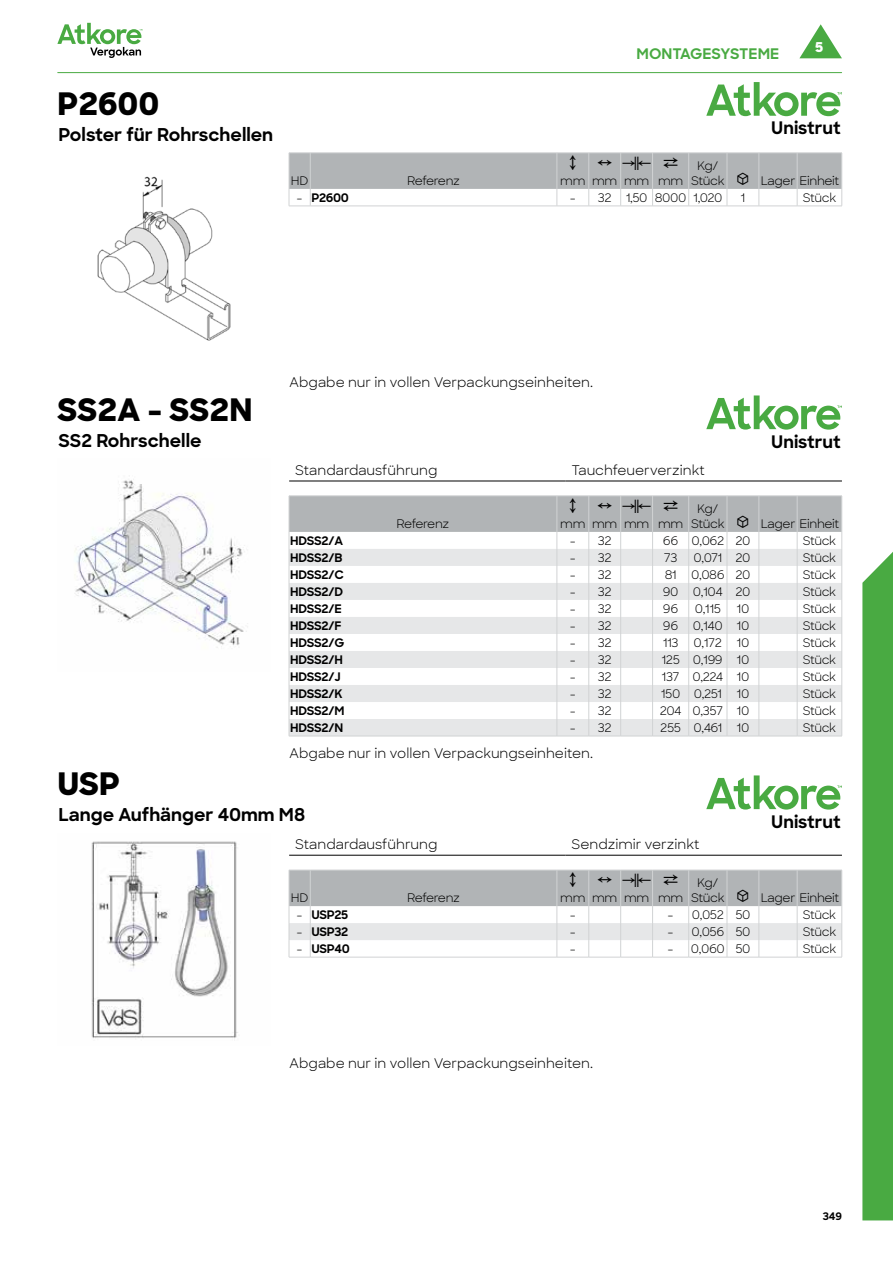
<style>
.page{position:relative;width:893px;height:1263px;background:#fff}
.page>*{position:absolute;margin:0;border:0;box-sizing:border-box;transform-origin:0 0}
.t1{font:800 31.5px "Sharp Sans";color:#000}
.t2{font:700 18px "Sharp Sans";color:#000}
.t3{font:700 17.25px "Sharp Sans";color:#000}
.t4{font:700 14.85px "Sharp Sans";color:#49aa42}
.t5{font:800 13.8px "Sharp Sans";color:#fff}
.t6{font:13.5px "Sharp Sans";color:#000}
.t7{font:12px/14.4px "Sharp Sans";letter-spacing:-.035em;color:#000}
.t8{font:700 12px "Sharp Sans";letter-spacing:-.03em;color:#000}
.t9{font:700 10.65px "Sharp Sans";color:#000}
.s1{font-weight:400}
</style>
<div class="page">
<hr style="left:58px;top:72px;width:784px;height:1px;background:#49aa42">
<svg style="left:57px;top:23px;width:85px;height:35px"></svg>
<div style="left:862px;top:552px;width:31px;height:668px;background:#49aa42"></div>
<svg style="left:799px;top:24px;width:43px;height:34px"></svg>
<img style="left:97px;top:176px;width:134px;height:165px">
<img style="left:74px;top:479px;width:174px;height:169px">
<hr style="left:289px;top:481px;width:277px;height:1px;background:#000">
<hr style="left:566px;top:481px;width:276px;height:1px;background:#000">
<hr style="left:289px;top:736px;width:268px;height:1px;background:#d1d3d4">
<hr style="left:557px;top:736px;width:32px;height:1px;background:#d1d3d4">
<hr style="left:589px;top:736px;width:32px;height:1px;background:#d1d3d4">
<hr style="left:621px;top:736px;width:32px;height:1px;background:#d1d3d4">
<hr style="left:653px;top:736px;width:36px;height:1px;background:#d1d3d4">
<hr style="left:689px;top:736px;width:38px;height:1px;background:#d1d3d4">
<hr style="left:727px;top:736px;width:32px;height:1px;background:#d1d3d4">
<hr style="left:759px;top:736px;width:38px;height:1px;background:#d1d3d4">
<hr style="left:797px;top:736px;width:45px;height:1px;background:#d1d3d4">
<img style="left:91px;top:841px;width:147px;height:198px">
<hr style="left:289px;top:855px;width:277px;height:1px;background:#000">
<hr style="left:566px;top:855px;width:276px;height:1px;background:#000">
<svg style="left:706px;top:82px;width:136px;height:34px"></svg>
<svg style="left:706px;top:395px;width:136px;height:35px"></svg>
<svg style="left:706px;top:775px;width:136px;height:34px"></svg>
<svg style="left:289px;top:153px;width:553px;height:54px"></svg>
<svg style="left:289px;top:496px;width:553px;height:240px"></svg>
<svg style="left:289px;top:870px;width:553px;height:88px"></svg>
<h1 class="t1" style="left:57px;top:80px;width:104px">P2600</h1>
<h2 class="t2" style="left:58px;top:121px;width:216px">Polster für Rohrschellen</h2>
<p class="t4" style="left:637px;top:42px;width:144px">MONTAGESYSTEME</p>
<p class="t5" style="left:815px;top:37px;width:10px">5</p>
<h3 class="t3" style="left:771px;top:115px;width:71px">Unistrut</h3>
<p class="t7" style="left:291px;top:173px;width:19px">HD</p>
<p class="t7" style="left:407px;top:173px;width:54px">Referenz</p>
<p class="t7" style="left:560px;top:173px;width:125px">mm mm mm mm</p>
<p class="t7" style="left:691px;top:158px;width:150px;text-indent:6px">Kg/<br>Stück ◆ Lager Einheit</p>
<p class="t8" style="left:297px;top:189px;width:54px"><span class="s1">-</span> P2600</p>
<p class="t7" style="left:570px;top:190px;width:154px">- 32 1,50 8000 1,020</p>
<p class="t7" style="left:741px;top:190px;width:6px">1</p>
<p class="t7" style="left:803px;top:190px;width:35px">Stück</p>
<h1 class="t1" style="left:57px;top:386px;width:197px">SS2A - SS2N</h1>
<h2 class="t2" style="left:58px;top:427px;width:145px">SS2 Rohrschelle</h2>
<p class="t6" style="left:289px;top:372px;width:305px">Abgabe nur in vollen Verpackungseinheiten.</p>
<p class="t6" style="left:295px;top:460px;width:144px">Standardausführung</p>
<p class="t6" style="left:572px;top:460px;width:135px">Tauchfeuerverzinkt</p>
<h3 class="t3" style="left:771px;top:429px;width:71px">Unistrut</h3>
<p class="t7" style="left:397px;top:515px;width:54px">Referenz</p>
<p class="t7" style="left:560px;top:515px;width:125px">mm mm mm mm</p>
<p class="t7" style="left:691px;top:501px;width:150px;text-indent:6px">Kg/<br>Stück ◆ Lager Einheit</p>
<p class="t8" style="left:290px;top:532px;width:54px">HDSS2/A</p>
<p class="t7" style="left:570px;top:533px;width:43px">- 32</p>
<p class="t7" style="left:663px;top:533px;width:89px">66 0,062 20</p>
<p class="t7" style="left:803px;top:533px;width:35px">Stück</p>
<p class="t8" style="left:290px;top:549px;width:54px">HDSS2/B</p>
<p class="t7" style="left:570px;top:550px;width:43px">- 32</p>
<p class="t7" style="left:664px;top:550px;width:15px">73</p>
<p class="t7" style="left:693px;top:550px;width:59px">0,071 20</p>
<p class="t7" style="left:803px;top:550px;width:35px">Stück</p>
<p class="t8" style="left:290px;top:566px;width:55px">HDSS2/C</p>
<p class="t7" style="left:570px;top:567px;width:43px">- 32</p>
<p class="t7" style="left:665px;top:567px;width:87px">81 0,086 20</p>
<p class="t7" style="left:803px;top:567px;width:35px">Stück</p>
<p class="t8" style="left:290px;top:583px;width:54px">HDSS2/D</p>
<p class="t7" style="left:570px;top:584px;width:43px">- 32</p>
<p class="t7" style="left:663px;top:584px;width:89px">90 0,104 20</p>
<p class="t7" style="left:803px;top:584px;width:35px">Stück</p>
<p class="t8" style="left:290px;top:600px;width:53px">HDSS2/E</p>
<p class="t7" style="left:570px;top:601px;width:43px">- 32</p>
<p class="t7" style="left:663px;top:601px;width:17px">96</p>
<p class="t7" style="left:695px;top:601px;width:28px">0,115</p>
<p class="t7" style="left:737px;top:601px;width:14px">10</p>
<p class="t7" style="left:803px;top:601px;width:35px">Stück</p>
<p class="t8" style="left:290px;top:617px;width:53px">HDSS2/F</p>
<p class="t7" style="left:570px;top:618px;width:43px">- 32</p>
<p class="t7" style="left:663px;top:618px;width:88px">96 0,140 10</p>
<p class="t7" style="left:803px;top:618px;width:35px">Stück</p>
<p class="t8" style="left:290px;top:634px;width:56px">HDSS2/G</p>
<p class="t7" style="left:570px;top:635px;width:43px">- 32</p>
<p class="t7" style="left:663px;top:635px;width:88px">113 0,172 10</p>
<p class="t7" style="left:803px;top:635px;width:35px">Stück</p>
<p class="t8" style="left:290px;top:651px;width:53px">HDSS2/H</p>
<p class="t7" style="left:570px;top:652px;width:43px">- 32</p>
<p class="t7" style="left:661px;top:652px;width:89px">125 0,199 10</p>
<p class="t7" style="left:803px;top:652px;width:35px">Stück</p>
<p class="t8" style="left:290px;top:668px;width:52px">HDSS2/J</p>
<p class="t7" style="left:570px;top:669px;width:43px">- 32</p>
<p class="t7" style="left:662px;top:669px;width:89px">137 0,224 10</p>
<p class="t7" style="left:803px;top:669px;width:35px">Stück</p>
<p class="t8" style="left:290px;top:685px;width:54px">HDSS2/K</p>
<p class="t7" style="left:570px;top:686px;width:43px">- 32</p>
<p class="t7" style="left:661px;top:686px;width:90px">150 0,251 10</p>
<p class="t7" style="left:803px;top:686px;width:35px">Stück</p>
<p class="t8" style="left:290px;top:702px;width:56px">HDSS2/M</p>
<p class="t7" style="left:570px;top:703px;width:43px">- 32</p>
<p class="t7" style="left:660px;top:703px;width:91px">204 0,357 10</p>
<p class="t7" style="left:803px;top:703px;width:35px">Stück</p>
<p class="t8" style="left:290px;top:719px;width:53px">HDSS2/N</p>
<p class="t7" style="left:570px;top:720px;width:43px">- 32</p>
<p class="t7" style="left:660px;top:720px;width:91px">255 0,461 10</p>
<p class="t7" style="left:803px;top:720px;width:35px">Stück</p>
<p class="t6" style="left:289px;top:743px;width:305px">Abgabe nur in vollen Verpackungseinheiten.</p>
<h1 class="t1" style="left:57px;top:760px;width:64px">USP</h1>
<h2 class="t2" style="left:58px;top:801px;width:248px">Lange Aufhänger 40mm M8</h2>
<p class="t6" style="left:295px;top:834px;width:144px">Standardausführung</p>
<p class="t6" style="left:572px;top:834px;width:130px">Sendzimir verzinkt</p>
<h3 class="t3" style="left:771px;top:808px;width:71px">Unistrut</h3>
<p class="t7" style="left:291px;top:890px;width:19px">HD</p>
<p class="t7" style="left:407px;top:890px;width:54px">Referenz</p>
<p class="t7" style="left:560px;top:890px;width:125px">mm mm mm mm</p>
<p class="t7" style="left:691px;top:875px;width:150px;text-indent:6px">Kg/<br>Stück ◆ Lager Einheit</p>
<p class="t8" style="left:297px;top:906px;width:53px"><span class="s1">-</span> USP25</p>
<p class="t7" style="left:570px;top:907px;width:8px">-</p>
<p class="t7" style="left:668px;top:907px;width:84px">- 0,052 50</p>
<p class="t7" style="left:803px;top:907px;width:35px">Stück</p>
<p class="t8" style="left:297px;top:923px;width:53px"><span class="s1">-</span> USP32</p>
<p class="t7" style="left:570px;top:924px;width:8px">-</p>
<p class="t7" style="left:668px;top:924px;width:84px">- 0,056 50</p>
<p class="t7" style="left:803px;top:924px;width:35px">Stück</p>
<p class="t8" style="left:297px;top:940px;width:55px"><span class="s1">-</span> USP40</p>
<p class="t7" style="left:570px;top:941px;width:8px">-</p>
<p class="t7" style="left:668px;top:941px;width:84px">- 0,060 50</p>
<p class="t7" style="left:803px;top:941px;width:35px">Stück</p>
<p class="t6" style="left:289px;top:1053px;width:305px">Abgabe nur in vollen Verpackungseinheiten.</p>
<p class="t9" style="left:823px;top:1209px;width:21px">349</p>
</div>
